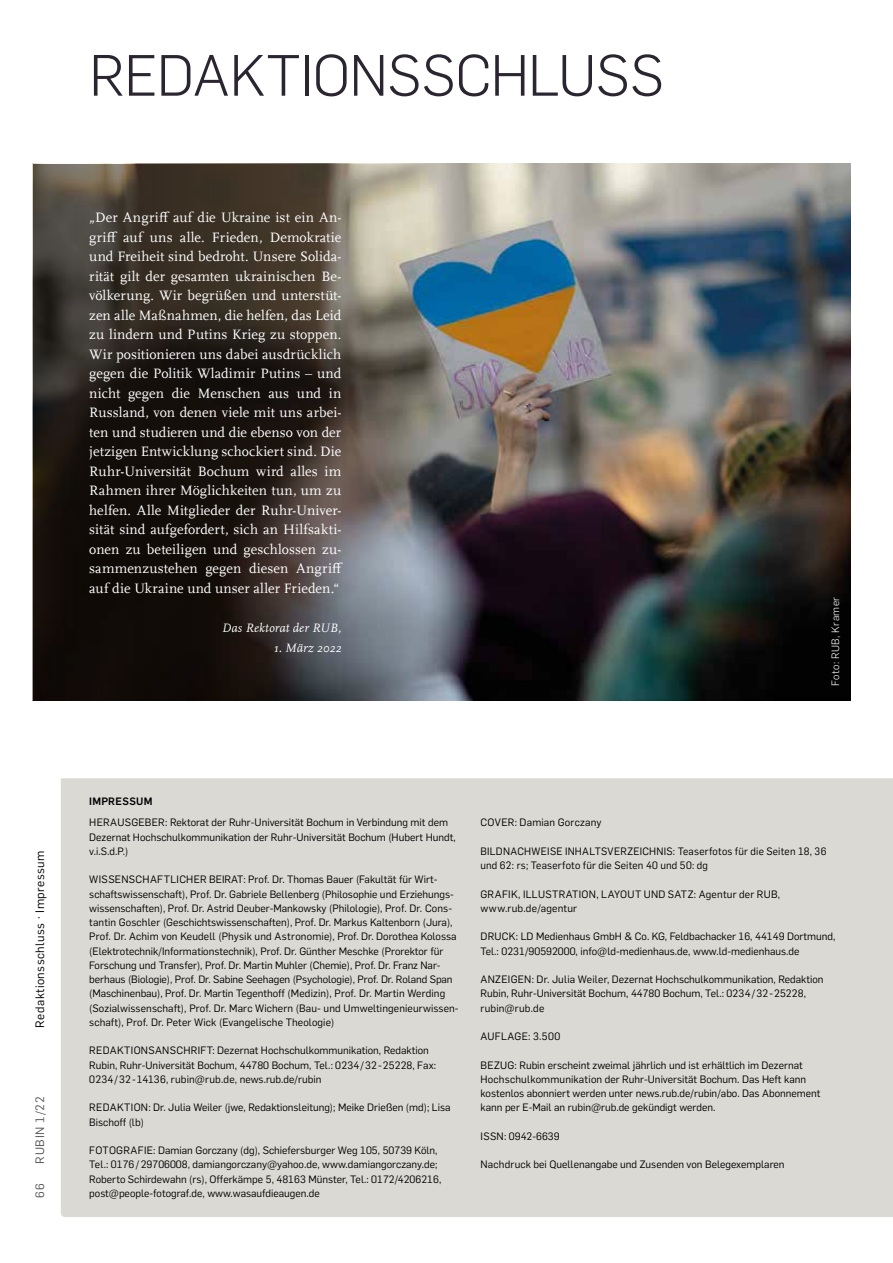
<style>
.page{position:relative;width:893px;height:1263px;background:#fff}
.page>*{position:absolute;margin:0;border:0;box-sizing:border-box;transform-origin:0 0}
.t1{font:300 57px "Rub Flama";letter-spacing:-.005em;color:#2a2531}
.t2{font:14.25px/19.5px "RUB Scala MZ";letter-spacing:.005em;color:#fff}
.t3{font:italic 12.75px "RUB Scala MZ";letter-spacing:.015em;color:#fff}
.t4{font:12px "Rub Flama";letter-spacing:.04em;color:#000}
.t5{font:12px "Rub Flama";letter-spacing:.055em;color:#575756}
.t6{font:10.5px/14.2px "Rub Flama";color:#000}
.t7{font:10.5px/14.2px "Rub Flama";letter-spacing:.02em;color:#000}
.t8{font:300 10.5px "Rub Flama";letter-spacing:.04em;color:#fff}
.t9{font:10.5px "Rub Flama";letter-spacing:.025em;color:#000}
.t10{font:700 10.5px "Rub Flama";letter-spacing:.025em;color:#000}
</style>
<div class="page">
<img style="left:33px;top:164px;width:817px;height:536px">
<div style="left:61px;top:778px;width:832px;height:439px;background:#dad9d4"></div>
<h1 class="t1" style="left:89px;top:37px;width:576px">REDAKTIONSSCHLUSS</h1>
<p class="t2" style="left:89px;top:208px;width:255px">„Der Angriff auf die Ukraine ist ein An&shy;griff auf uns alle. Frieden, Demokratie und Freiheit sind bedroht. Unsere Solida&shy;rität gilt der gesamten ukrainischen Be&shy;völkerung. Wir begrüßen und unterstüt&shy;zen alle Maßnahmen, die helfen, das Leid zu lindern und Putins Krieg zu stoppen.<br>Wir positionieren uns dabei ausdrücklich gegen die Politik Wladimir Putins – und nicht gegen die Menschen aus und in Russland, von denen viele mit uns arbei&shy;ten und studieren und die ebenso von der jetzigen Entwicklung schockiert sind. Die Ruhr-Universität Bochum wird alles im Rahmen ihrer Möglichkeiten tun, um zu helfen. Alle Mitglieder der Ruhr-Univer&shy;sität sind aufgefordert, sich an Hilfsakti&shy;onen zu beteiligen und geschlossen zu&shy;sammenzustehen gegen diesen Angriff auf die Ukraine und unser aller Frieden.“</p>
<p class="t3" style="left:222px;top:620px;width:121px">Das Rektorat der RUB,</p>
<p class="t3" style="left:274px;top:639px;width:69px">1. März 2022</p>
<p class="t8" style="left:828px;top:686px;width:91px;rotate:-90deg">Foto: RUB, Kramer</p>
<p class="t4" style="left:32px;top:1027px;width:179px;rotate:-90deg">Redaktionsschluss · Impressum</p>
<p class="t5" style="left:32px;top:1163px;width:69px;rotate:-90deg">RUBIN 1/22</p>
<p class="t5" style="left:32px;top:1197px;width:16px;rotate:-90deg">66</p>
<p class="t10" style="left:89px;top:793px;width:65px">IMPRESSUM</p>
<p class="t6" style="left:89px;top:815px;width:368px">HERAUSGEBER: Rektorat der Ruhr-Universität Bochum in Verbindung mit dem<br>Dezernat Hochschulkommunikation der Ruhr-Universität Bochum (Hubert Hundt, v.i.S.d.P.)</p>
<p class="t6" style="left:89px;top:872px;width:371px">WISSENSCHAFTLICHER BEIRAT: Prof. Dr. Thomas Bauer (Fakultät für Wirt&shy;schaftswissenschaft), Prof. Dr. Gabriele Bellenberg (Philosophie und Erziehungs&shy;wissenschaften), Prof. Dr. Astrid Deuber-Mankowsky (Philologie), Prof. Dr. Cons&shy;tantin Goschler (Geschichtswissenschaften), Prof. Dr. Markus Kaltenborn (Jura), Prof. Dr. Achim von Keudell (Physik und Astronomie), Prof. Dr. Dorothea Kolossa (Elektrotechnik/Informationstechnik), Prof. Dr. Günther Meschke (Prorektor für Forschung und Transfer), Prof. Dr. Martin Muhler (Chemie), Prof. Dr. Franz Nar&shy;berhaus (Biologie), Prof. Dr. Sabine Seehagen (Psychologie), Prof. Dr. Roland Span (Maschinenbau), Prof. Dr. Martin Tegenthoff (Medizin), Prof. Dr. Martin Werding (Sozialwissenschaft), Prof. Dr. Marc Wichern (Bau- und Umweltingenieurwissen&shy;schaft), Prof. Dr. Peter Wick (Evangelische Theologie)</p>
<p class="t6" style="left:89px;top:1043px;width:348px">REDAKTIONSANSCHRIFT: Dezernat Hochschulkommunikation, Redaktion<br>Rubin, Ruhr-Universität Bochum, 44780 Bochum, Tel.: 0234/32-25228, Fax:<br>0234/32-14136, rubin@rub.de, news.rub.de/rubin</p>
<p class="t6" style="left:89px;top:1100px;width:363px">REDAKTION: Dr. Julia Weiler (jwe, Redaktionsleitung); Meike Drießen (md); Lisa<br>Bischoff (lb)</p>
<p class="t6" style="left:89px;top:1142px;width:354px">FOTOGRAFIE: Damian Gorczany (dg), Schiefersburger Weg 105, 50739 Köln, Tel.: 0176/29706008, damiangorczany@yahoo.de, www.damiangorczany.de; Roberto Schirdewahn (rs), Offerkämpe 5, 48163 Münster, Tel.: 0172/4206216, post@people-fotograf.de, www.wasaufdieaugen.de</p>
<p class="t7" style="left:480px;top:815px;width:123px">COVER: Damian Gorczany</p>
<p class="t7" style="left:480px;top:843px;width:347px">BILDNACHWEISE INHALTSVERZEICHNIS: Teaserfotos für die Seiten 18, 36 und 62: rs; Teaserfoto für die Seiten 40 und 50: dg</p>
<p class="t7" style="left:480px;top:886px;width:301px">GRAFIK, ILLUSTRATION, LAYOUT UND SATZ: Agentur der RUB, www.rub.de/agentur</p>
<p class="t6" style="left:480px;top:929px;width:357px">DRUCK: LD Medienhaus GmbH &amp; Co. KG, Feldbachacker 16, 44149 Dortmund,<br>Tel.: 0231/90592000, info@ld-medienhaus.de, www.ld-medienhaus.de</p>
<p class="t6" style="left:480px;top:971px;width:344px">ANZEIGEN: Dr. Julia Weiler, Dezernat Hochschulkommunikation, Redaktion<br>Rubin, Ruhr-Universität Bochum, 44780 Bochum, Tel.: 0234/32-25228, rubin@rub.de</p>
<p class="t9" style="left:480px;top:1029px;width:81px">AUFLAGE: 3.500</p>
<p class="t6" style="left:480px;top:1057px;width:342px">BEZUG: Rubin erscheint zweimal jährlich und ist erhältlich im Dezernat Hochschulkommunikation der Ruhr-Universität Bochum. Das Heft kann kostenlos abonniert werden unter news.rub.de/rubin/abo. Das Abonnement kann per E-Mail an rubin@rub.de gekündigt werden.</p>
<p class="t6" style="left:480px;top:1128px;width:81px">ISSN: 0942-6639</p>
<p class="t6" style="left:480px;top:1157px;width:306px">Nachdruck bei Quellenangabe und Zusenden von Belegexemplaren</p>
</div>
